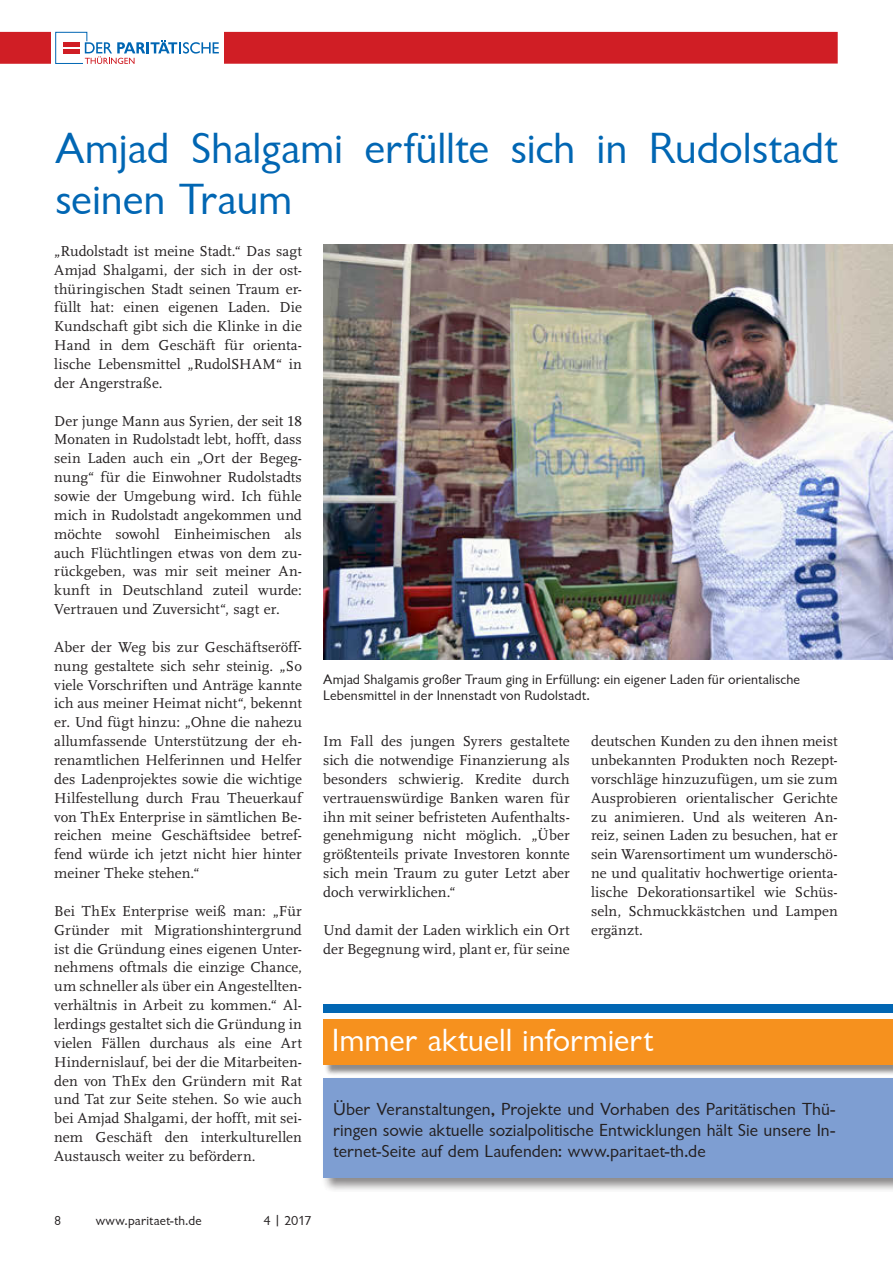
<style>
.page{position:relative;width:893px;height:1263px;background:#fff}
.page>*{position:absolute;margin:0;border:0;box-sizing:border-box;transform-origin:0 0}
.Copy{font:45px/51px "Chantilly";letter-spacing:-.005em;color:#0166b3}
.Copy-2{font:33px "Chantilly";color:#fff}
.Copy-3{font:18px/21px "Chantilly";color:#231f20;text-align:justify}
.Copy-4{font:15px/18.9px "Scala LF";letter-spacing:.005em;color:#231f20;text-align:justify}
.BU{font:14.25px/15.8px "Chantilly";letter-spacing:.01em;color:#231f20}
.t1{font:13.5px "Chantilly";letter-spacing:.015em;color:#231f20}
</style>
<div class="page">
<div style="left:0;top:32px;width:838px;height:32px;background:#d01e25"></div>
<div style="left:51px;top:29px;width:172px;height:37px;background:#fff"></div>
<svg style="left:55px;top:32px;width:164px;height:32px"></svg>
<img style="left:323px;top:245px;width:570px;height:414px">
<div style="left:321px;top:1075px;width:572px;height:117px;background:#231f20;opacity:.52"></div>
<div style="left:323px;top:1078px;width:570px;height:100px;background:#7e9ed2"></div>
<div style="left:324px;top:1020px;width:569px;height:55px;background:#231f20;opacity:.52"></div>
<div style="left:323px;top:1019px;width:570px;height:46px;background:#f6911e"></div>
<div style="left:323px;top:1004px;width:570px;height:8px;background:#0166b3"></div>
<p class="Copy" style="left:55px;top:123px;width:784px">Amjad Shalgami erfüllte sich in Rudolstadt seinen Traum</p>
<p class="Copy-4" style="left:54px;top:242px;width:249px">„Rudolstadt ist meine Stadt.“ Das sagt Amjad Shalgami, der sich in der ost&shy;thüringischen Stadt seinen Traum er&shy;füllt hat: einen eigenen Laden. Die Kundschaft gibt sich die Klinke in die Hand in dem Geschäft für orienta&shy;lische Lebensmittel „RudolSHAM“ in der Angerstraße.</p>
<p class="Copy-4" style="left:54px;top:411px;width:249px">Der junge Mann aus Syrien, der seit 18<br>Monaten in Rudolstadt lebt, hofft, dass sein Laden auch ein „Ort der Begeg&shy;nung“ für die Einwohner Rudolstadts sowie der Umgebung wird. Ich fühle mich in Rudolstadt angekommen und möchte sowohl Einheimischen als auch Flüchtlingen etwas von dem zu&shy;rückgeben, was mir seit meiner An&shy;kunft in Deutschland zuteil wurde:<br>Vertrauen und Zuversicht“, sagt er.</p>
<p class="Copy-4" style="left:54px;top:638px;width:249px">Aber der Weg bis zur Geschäftseröff&shy;nung gestaltete sich sehr steinig. „So viele Vorschriften und Anträge kannte ich aus meiner Heimat nicht“, bekennt er. Und fügt hinzu: „Ohne die nahezu allumfassende Unterstützung der eh&shy;renamtlichen Helferinnen und Helfer des Ladenprojektes sowie die wichtige Hilfestellung durch Frau Theuerkauf von ThEx Enterprise in sämtlichen Be&shy;reichen meine Geschäftsidee betref&shy;fend würde ich jetzt nicht hier hinter meiner Theke stehen.“</p>
<p class="Copy-4" style="left:54px;top:902px;width:249px">Bei ThEx Enterprise weiß man: „Für Gründer mit Migrationshintergrund ist die Gründung eines eigenen Unter&shy;nehmens oftmals die einzige Chance, um schneller als über ein Angestellten&shy;verhältnis in Arbeit zu kommen.“ Al&shy;lerdings gestaltet sich die Gründung in vielen Fällen durchaus als eine Art Hindernislauf, bei der die Mitarbeiten&shy;den von ThEx den Gründern mit Rat und Tat zur Seite stehen. So wie auch bei Amjad Shalgami, der hofft, mit sei&shy;nem Geschäft den interkulturellen Austausch weiter zu befördern.</p>
<p class="BU" style="left:323px;top:672px;width:478px">Amjad Shalgamis großer Traum ging in Erfüllung: ein eigener Laden für orientalische<br>Lebensmittel in der Innenstadt von Rudolstadt.</p>
<p class="Copy-4" style="left:323px;top:732px;width:248px">Im Fall des jungen Syrers gestaltete sich die notwendige Finanzierung als besonders schwierig. Kredite durch vertrauenswürdige Banken waren für ihn mit seiner befristeten Aufenthalts&shy;genehmigung nicht möglich. „Über größtenteils private Investoren konnte sich mein Traum zu guter Letzt aber doch verwirklichen.“</p>
<p class="Copy-4" style="left:323px;top:921px;width:248px">Und damit der Laden wirklich ein Ort der Begegnung wird, plant er, für seine</p>
<p class="Copy-4" style="left:591px;top:732px;width:248px">deutschen Kunden zu den ihnen meist unbekannten Produkten noch Rezept&shy;vorschläge hinzuzufügen, um sie zum Ausprobieren orientalischer Gerichte zu animieren. Und als weiteren An&shy;reiz, seinen Laden zu besuchen, hat er sein Warensortiment um wunderschö&shy;ne und qualitativ hochwertige orienta&shy;lische Dekorationsartikel wie Schüs&shy;seln, Schmuckkästchen und Lampen ergänzt.</p>
<p class="Copy-2" style="left:332px;top:1022px;width:323px">Immer aktuell informiert</p>
<p class="Copy-3" style="left:333px;top:1098px;width:503px">Über Veranstaltungen, Projekte und Vorhaben des Paritätischen Thü&shy;ringen sowie aktuelle sozialpolitische Entwicklungen hält Sie unsere In&shy;ternet-Seite auf dem Laufenden: www.paritaet-th.de</p>
<p class="t1" style="left:54px;top:1213px;width:9px">8</p>
<p class="t1" style="left:96px;top:1213px;width:108px">www.paritaet-th.de</p>
<p class="t1" style="left:264px;top:1213px;width:50px">4 | 2017</p>
</div>
